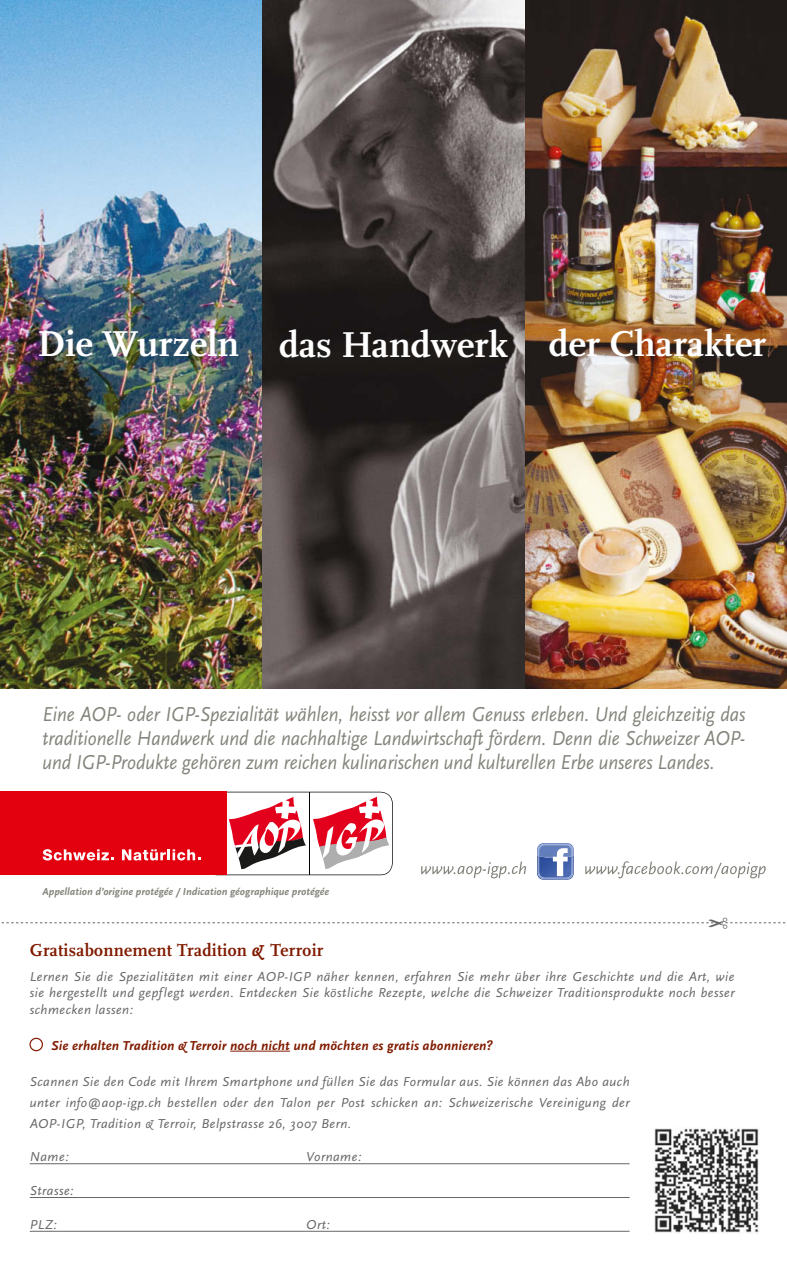
<style>
.page{position:relative;width:787px;height:1263px;background:#fff}
.page>*{position:absolute;margin:0;border:0;box-sizing:border-box;transform-origin:0 0}
.t1{font:700 37.5px "Scala Pro";color:#fff}
.t2{font:italic 21px/24px "Scala Sans Pro";color:#82857b;text-align:justify;scale:.9 1}
.t3{font:700 18px "Scala OT";letter-spacing:.015em;color:#801b00}
.t4{font:italic 13.5px/21px "Scala Sans OT";letter-spacing:.035em;color:#666665;text-align:justify}
.t5{font:italic 700 13.5px "Scala Sans OT";letter-spacing:.01em;color:#801b00}
.t6{font:italic 700 10.65px "Scala Sans Pro";color:#82857b}
.s1{font-family:"Scala Sans OT";font-style:italic}
</style>
<div class="page">
<div style="left:0;top:792px;width:227px;height:83px;background:#e3000f"></div>
<svg style="left:43px;top:849px;width:71px;height:11px"></svg>
<svg style="left:122px;top:792px;width:271px;height:83px"></svg>
<img style="left:0;top:0;width:787px;height:689px">
<img style="left:541px;top:879px;width:29px;height:1px">
<svg style="left:537px;top:843px;width:37px;height:36px"></svg>
<svg style="left:421px;top:861px;width:105px;height:17px"></svg>
<svg style="left:585px;top:861px;width:180px;height:17px"></svg>
<hr style="left:30px;top:1163px;width:599px;height:1px;background:#666665">
<hr style="left:30px;top:1197px;width:599px;height:1px;background:#666665">
<hr style="left:30px;top:1231px;width:599px;height:1px;background:#666665">
<hr style="left:230px;top:1051px;width:60px;height:1px;background:#801b00">
<div style="left:29px;top:1038px;width:14px;height:13px;border:1px solid #801b00;border-radius:50%"></div>
<img style="left:654px;top:1128px;width:105px;height:106px">
<svg style="left:1px;top:922px;width:785px;height:2px"></svg>
<h1 class="t1" style="left:37px;top:322px;width:730px">Die Wurzeln das Handwerk der Charakter</h1>
<p class="t2" style="left:43px;top:702px;width:782px">Eine AOP- oder IGP-Spezialität wählen, heisst vor allem Genuss erleben. Und gleichzeitig das traditionelle Handwerk und die nachhaltige Landwirtschaft fördern. Denn die Schweizer AOP&shy;und IGP-Produkte gehören zum reichen kulinarischen und kulturellen Erbe unseres Landes.</p>
<p class="t6" style="left:43px;top:885px;width:288px">Appellation d’origine protégée / Indication géographique protégée</p>
<h3 class="t3" style="left:30px;top:940px;width:295px">Gratisabonnement Tradition <span class="s1">&amp;</span> Terroir</h3>
<p class="t4" style="left:30px;top:968px;width:706px;line-height:16.5px">Lernen Sie die Spezialitäten mit einer AOP-IGP näher kennen, erfahren Sie mehr über ihre Geschichte und die Art, wie sie hergestellt und gepflegt werden. Entdecken Sie köstliche Rezepte, welche die Schweizer Traditionsprodukte noch besser schmecken lassen:</p>
<p class="t5" style="left:52px;top:1038px;width:443px">Sie erhalten Tradition &amp; Terroir noch nicht und möchten es gratis abonnieren?</p>
<p class="t4" style="left:30px;top:1071px;width:601px">Scannen Sie den Code mit Ihrem Smartphone und füllen Sie das Formular aus. Sie können das Abo auch unter info@aop-igp.ch bestellen oder den Talon per Post schicken an: Schweizerische Vereinigung der AOP-IGP, Tradition &amp; Terroir, Belpstrasse 26, 3007 Bern.</p>
<p class="t4" style="left:30px;top:1147px;width:41px">Name:</p>
<p class="t4" style="left:306px;top:1147px;width:57px">Vorname:</p>
<p class="t4" style="left:30px;top:1180px;width:45px">Strasse:</p>
<p class="t4" style="left:30px;top:1214px;width:29px">PLZ:</p>
<p class="t4" style="left:306px;top:1214px;width:25px">Ort:</p>
</div>
